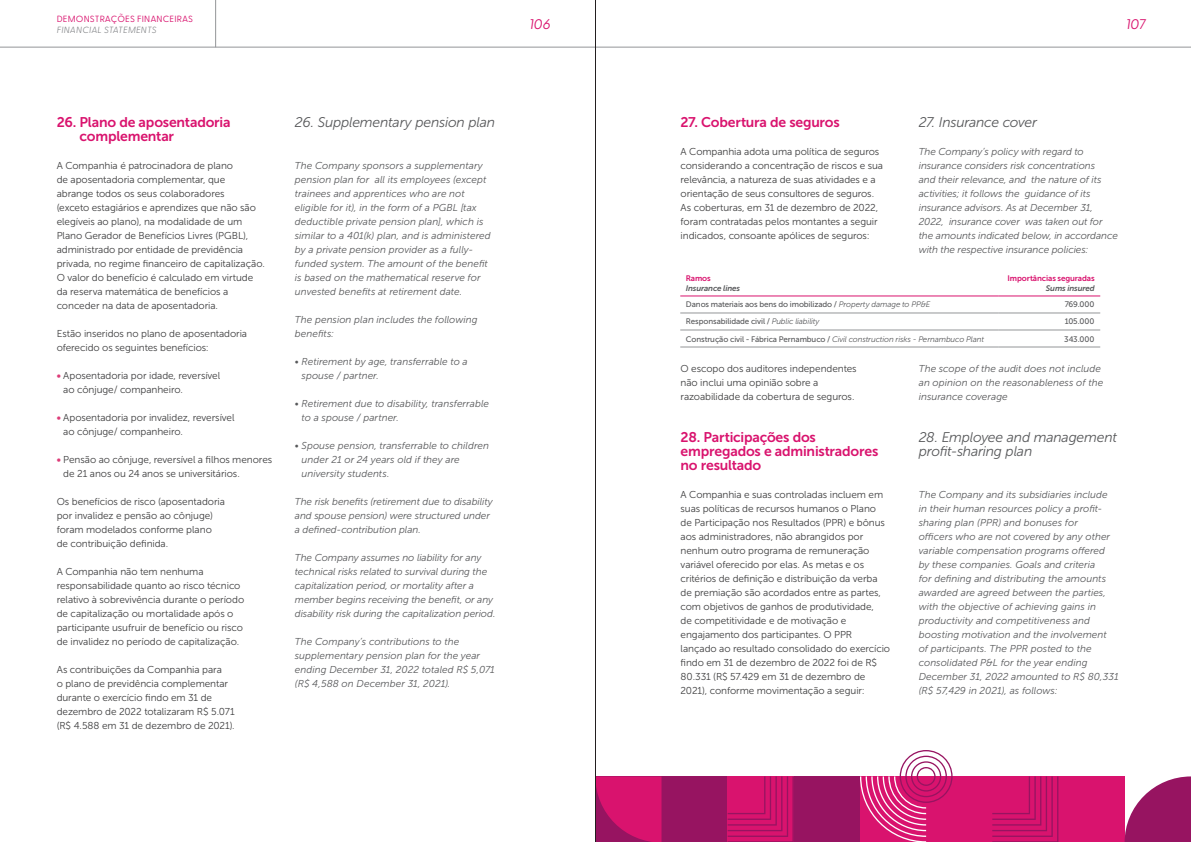
<style>
.page{position:relative;width:1191px;height:842px;background:#fff}
.page>*{position:absolute;margin:0;border:0;box-sizing:border-box;transform-origin:0 0}
.H3_-_PT{font:14px/14px "Museo Sans 700";letter-spacing:-.015em;color:#d9136e}
.H3_-_EN{font:italic 14px/14px "Museo Sans 300";letter-spacing:-.015em;color:#57585a}
.t1{font:italic 14px "Greycliff CF";letter-spacing:.01em;color:#d9136e}
.Texto_EN{font:italic 10px/14px "Museo Sans 300";color:#57585a}
.Texto_PT{font:10px/14px "Museo Sans 300";letter-spacing:-.005em;color:#3e3e3f}
.BULLETS{font:10px/14px "Museo Sans 300";letter-spacing:-.005em;color:#3e3e3f}
.t2{font:9px "Greycliff CF";letter-spacing:.02em;color:#d9136e}
.t3{font:italic 300 9px "Greycliff CF";letter-spacing:.02em;color:#808285}
.Tab_texto_-_PT{font:8px "Museo Sans 500";letter-spacing:-.01em;color:#57585a}
.Tab_texto_-_PT-2{font:italic 8px "Museo Sans 300";letter-spacing:-.015em;color:#57585a}
.Tab_titulo_-_PT{font:8px "Museo Sans 700";letter-spacing:-.015em;color:#d9136e}
.Tab_titulo_-_EN{font:italic 8px "Museo Sans 700";letter-spacing:-.015em;color:#57585a}
.s1{font-family:"Museo Sans 700";color:#dd3c78}
.s2{font-family:"Museo Sans 300";font-style:italic}
.s3{font-family:"Museo Sans 500";font-style:normal}
</style>
<div class="page">
<div style="left:860px;top:776px;width:264px;height:66px;background:#d9136e"></div>
<div style="left:794px;top:776px;width:66px;height:66px;background:#971461"></div>
<div style="left:661px;top:776px;width:66px;height:66px;background:#971461"></div>
<svg style="left:596px;top:776px;width:65px;height:66px;background:#cb136b"></svg>
<svg style="left:727px;top:776px;width:67px;height:66px;background:#cd136b"></svg>
<svg style="left:860px;top:750px;width:92px;height:92px"></svg>
<svg style="left:1124px;top:776px;width:67px;height:66px"></svg>
<svg style="left:992px;top:776px;width:66px;height:66px"></svg>
<svg style="left:680px;top:295px;width:420px;height:1px"></svg>
<hr style="left:680px;top:313px;width:318px;height:1px;background:#939598">
<hr style="left:998px;top:313px;width:102px;height:1px;background:#939598">
<hr style="left:680px;top:330px;width:318px;height:1px;background:#939598">
<hr style="left:998px;top:330px;width:102px;height:1px;background:#939598">
<hr style="left:680px;top:347px;width:318px;height:1px;background:#939598">
<hr style="left:998px;top:347px;width:102px;height:1px;background:#939598">
<hr style="left:680px;top:296px;width:318px;height:1px;background:#d9136e">
<hr style="left:998px;top:296px;width:102px;height:1px;background:#d9136e">
<hr style="left:0;top:47px;width:1191px;height:1px;background:#939598">
<hr style="left:215px;top:0;width:1px;height:47px;background:#939598">
<hr style="left:595px;top:0;width:1px;height:842px;background:#231f20">
<p class="t2" style="left:57px;top:12px;width:138px">DEMONSTRAÇÕES FINANCEIRAS</p>
<p class="t3" style="left:57px;top:23px;width:101px">FINANCIAL STATEMENTS</p>
<p class="H3_-_PT" style="left:80px;top:116px;width:152px;text-indent:-23px">26. Plano de aposentadoria complementar</p>
<p class="Texto_PT" style="left:57px;top:159px;width:210px">A Companhia é patrocinadora de plano<br>de aposentadoria complementar, que<br>abrange todos os seus colaboradores<br>(exceto estagiários e aprendizes que não são elegíveis ao plano), na modalidade de um Plano Gerador de Benefícios Livres (PGBL), administrado por entidade de previdência privada, no regime financeiro de capitalização.<br>O valor do benefício é calculado em virtude da reserva matemática de benefícios a conceder na data de aposentadoria.</p>
<p class="Texto_PT" style="left:57px;top:327px;width:192px">Estão inseridos no plano de aposentadoria oferecido os seguintes benefícios:</p>
<p class="BULLETS" style="left:63px;top:369px;width:158px;text-indent:-7px"><span class="s1">•</span> Aposentadoria por idade, reversível ao cônjuge/ companheiro.</p>
<p class="BULLETS" style="left:63px;top:411px;width:173px;text-indent:-7px"><span class="s1">•</span> Aposentadoria por invalidez, reversível ao cônjuge/ companheiro.</p>
<p class="BULLETS" style="left:63px;top:453px;width:210px;text-indent:-7px"><span class="s1">•</span> Pensão ao cônjuge, reversível a filhos menores de 21 anos ou 24 anos se universitários.</p>
<p class="Texto_PT" style="left:57px;top:495px;width:170px">Os benefícios de risco (aposentadoria por invalidez e pensão ao cônjuge) foram modelados conforme plano de contribuição definida.</p>
<p class="Texto_PT" style="left:57px;top:565px;width:189px">A Companhia não tem nenhuma responsabilidade quanto ao risco técnico relativo à sobrevivência durante o período de capitalização ou mortalidade após o participante usufruir de benefício ou risco de invalidez no período de capitalização.</p>
<p class="Texto_PT" style="left:57px;top:663px;width:180px">As contribuições da Companhia para<br>o plano de previdência complementar durante o exercício findo em 31 de dezembro de 2022 totalizaram R$ 5.071 (R$ 4.588 em 31 de dezembro de 2021).</p>
<p class="H3_-_EN" style="left:295px;top:116px;width:202px">26. Supplementary pension plan</p>
<p class="Texto_EN" style="left:295px;top:159px;width:197px">The Company sponsors a supplementary pension plan for all its employees (except trainees and apprentices who are not eligible for it), in the form of a PGBL [tax deductible private pension plan], which is similar to a 401(k) plan, and is administered by a private pension provider as a fully&shy;funded system. The amount of the benefit is based on the mathematical reserve for unvested benefits at retirement date.</p>
<p class="Texto_EN" style="left:295px;top:313px;width:184px">The pension plan includes the following benefits:</p>
<p class="Texto_EN" style="left:302px;top:355px;width:168px;text-indent:-7px">• Retirement by age, transferrable to a spouse / partner.</p>
<p class="Texto_EN" style="left:302px;top:397px;width:189px;text-indent:-7px">• Retirement due to disability, transferrable to a spouse / partner.</p>
<p class="Texto_EN" style="left:302px;top:439px;width:189px;text-indent:-7px">• Spouse pension, transferrable to children under 21 or 24 years old if they are university students.</p>
<p class="Texto_EN" style="left:295px;top:495px;width:199px">The risk benefits (retirement due to disability and spouse pension) were structured under a defined-contribution plan.</p>
<p class="Texto_EN" style="left:295px;top:551px;width:202px">The Company assumes no liability for any technical risks related to survival during the capitalization period, or mortality after a member begins receiving the benefit, or any disability risk during the capitalization period.</p>
<p class="Texto_EN" style="left:295px;top:635px;width:202px">The Company’s contributions to the supplementary pension plan for the year ending December 31, 2022 totaled R$ 5,071 (R$ 4,588 on December 31, 2021).</p>
<h1 class="t1" style="left:529px;top:14px;width:22px">106</h1>
<h1 class="t1" style="left:1126px;top:14px;width:21px">107</h1>
<p class="H3_-_PT" style="left:680px;top:116px;width:161px">27. Cobertura de seguros</p>
<p class="Texto_PT" style="left:680px;top:145px;width:204px">A Companhia adota uma política de seguros considerando a concentração de riscos e sua relevância, a natureza de suas atividades e a orientação de seus consultores de seguros.<br>As coberturas, em 31 de dezembro de 2022, foram contratadas pelos montantes a seguir indicados, consoante apólices de seguros:</p>
<p class="Tab_titulo_-_PT" style="left:686px;top:274px;width:27px">Ramos</p>
<p class="Tab_titulo_-_EN" style="left:686px;top:284px;width:56px">Insurance lines</p>
<p class="H3_-_EN" style="left:918px;top:116px;width:120px">27. Insurance cover</p>
<p class="Texto_EN" style="left:918px;top:145px;width:201px">The Company’s policy with regard to insurance considers risk concentrations<br>and their relevance, and the nature of its activities; it follows the guidance of its insurance advisors. As at December 31, 2022, insurance cover was taken out for the amounts indicated below, in accordance with the respective insurance policies:</p>
<p class="Tab_titulo_-_PT" style="left:1007px;top:274px;width:89px">Importâncias seguradas</p>
<p class="Tab_titulo_-_EN" style="left:1046px;top:284px;width:50px">Sums insured</p>
<p class="Tab_texto_-_PT" style="left:686px;top:300px;width:246px">Danos materiais aos bens do imobilizado / <span class="s2">Property damage to PP&amp;E</span></p>
<p class="Tab_texto_-_PT" style="left:1064px;top:300px;width:31px">769.000</p>
<p class="Tab_texto_-_PT" style="left:686px;top:317px;width:135px">Responsabilidade civil / <span class="s2">Public liability</span></p>
<p class="Tab_texto_-_PT" style="left:1064px;top:317px;width:31px">105.000</p>
<p class="Tab_texto_-_PT-2" style="left:686px;top:334px;width:299px"><span class="s3">Construção civil - Fábrica Pernambuco /</span> Civil construction risks - Pernambuco Plant</p>
<p class="Tab_texto_-_PT" style="left:1064px;top:334px;width:32px">343.000</p>
<p class="Texto_PT" style="left:680px;top:362px;width:178px">O escopo dos auditores independentes não inclui uma opinião sobre a razoabilidade da cobertura de seguros.</p>
<p class="Texto_EN" style="left:918px;top:362px;width:186px">The scope of the audit does not include an opinion on the reasonableness of the insurance coverage</p>
<p class="H3_-_EN" style="left:918px;top:431px;width:200px">28. Employee and management profit-sharing plan</p>
<p class="Texto_EN" style="left:918px;top:488px;width:201px">The Company and its subsidiaries include<br>in their human resources policy a profit&shy;sharing plan (PPR) and bonuses for<br>officers who are not covered by any other variable compensation programs offered<br>by these companies. Goals and criteria<br>for defining and distributing the amounts awarded are agreed between the parties, with the objective of achieving gains in productivity and competitiveness and boosting motivation and the involvement of participants. The PPR posted to the consolidated P&amp;L for the year ending December 31, 2022 amounted to R$ 80,331 (R$ 57,429 in 2021), as follows:</p>
<p class="H3_-_PT" style="left:680px;top:431px;width:199px">28. Participações dos empregados e administradores no resultado</p>
<p class="Texto_PT" style="left:680px;top:488px;width:211px">A Companhia e suas controladas incluem em suas políticas de recursos humanos o Plano<br>de Participação nos Resultados (PPR) e bônus aos administradores, não abrangidos por nenhum outro programa de remuneração variável oferecido por elas. As metas e os critérios de definição e distribuição da verba de premiação são acordados entre as partes, com objetivos de ganhos de produtividade,<br>de competitividade e de motivação e engajamento dos participantes. O PPR lançado ao resultado consolidado do exercício findo em 31 de dezembro de 2022 foi de R$ 80.331 (R$ 57.429 em 31 de dezembro de 2021), conforme movimentação a seguir:</p>
</div>
